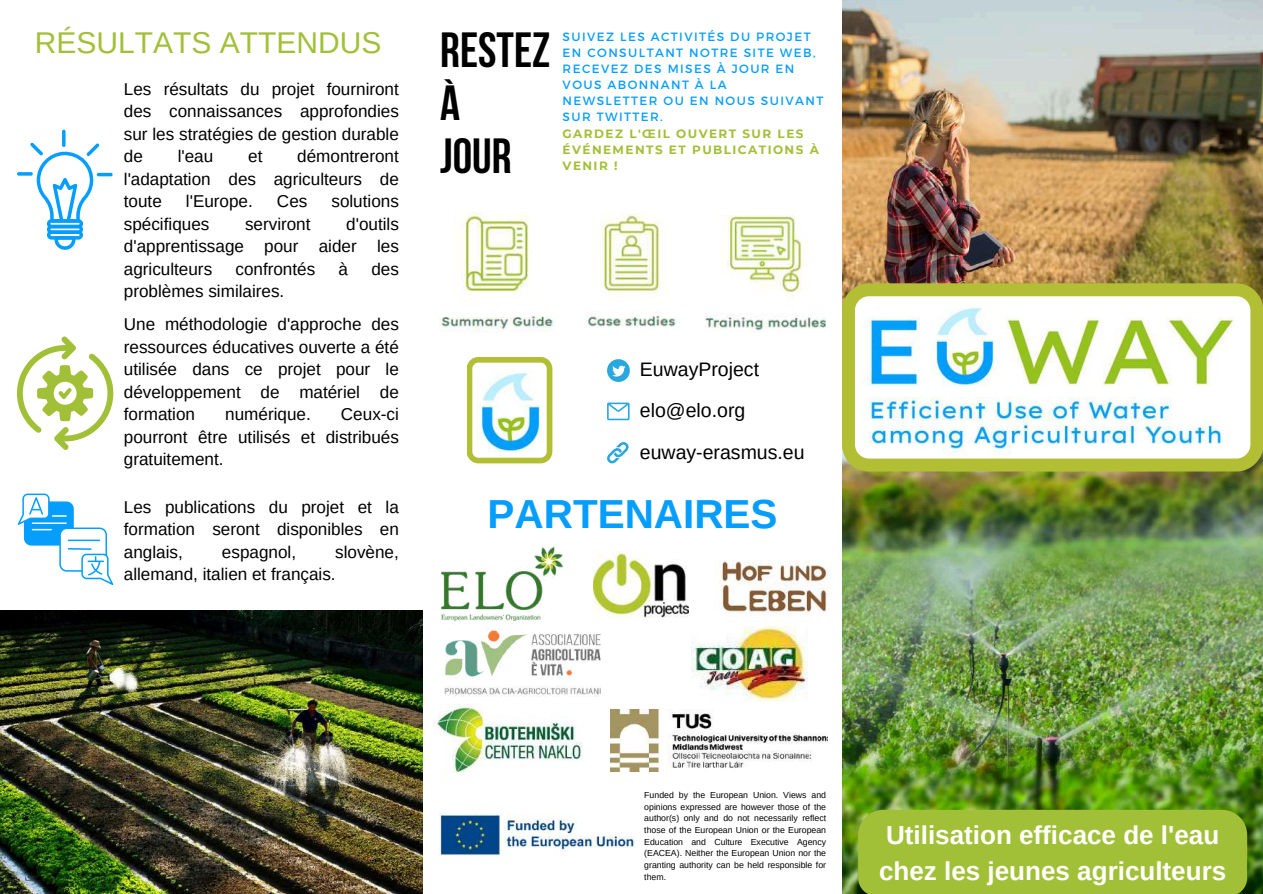
<style>
.page{position:relative;width:1263px;height:894px;background:#fff}
.page>*{position:absolute;margin:0;border:0;box-sizing:border-box;transform-origin:0 0}
.t1{font:700 49.2px/52.8px "Bebas Neue";color:#000}
.t2{font:700 40.5px "Arimo";color:#069efc}
.t3{font:30px "Arimo";color:#a2c037}
.t4{font:700 26.1px/36px "Arimo";color:#fff}
.t5{font:19.5px "Arimo";color:#000}
.t6{font:17.1px/22.5px "Arimo";color:#000;text-align:justify}
.t7{font:12px/16px "Montserrat";letter-spacing:.12em;color:#069efc}
.t8{font:700 12px/16px "Montserrat";letter-spacing:.12em;color:#a2c037}
.t9{font:8.7px/11.7px "Arimo";color:#000;text-align:justify}
.s1{font-family:"Bebas Neue";font-weight:700;font-size:49.2px;color:#000}
</style>
<div class="page">
<img style="left:842px;top:0;width:421px;height:283px">
<img style="left:0;top:610px;width:423px;height:283px">
<img style="left:842px;top:471px;width:421px;height:422px">
<svg style="left:842px;top:283px;width:421px;height:188px"></svg>
<img style="left:444px;top:630px;width:157px;height:67px">
<img style="left:692px;top:626px;width:116px;height:75px">
<img style="left:715px;top:560px;width:114px;height:56px">
<img style="left:594px;top:552px;width:94px;height:80px">
<img style="left:435px;top:704px;width:148px;height:69px">
<img style="left:440px;top:547px;width:123px;height:77px">
<img style="left:610px;top:709px;width:217px;height:62px">
<svg style="left:607px;top:441px;width:22px;height:23px"></svg>
<svg style="left:607px;top:402px;width:23px;height:18px"></svg>
<svg style="left:607px;top:359px;width:23px;height:22px"></svg>
<svg style="left:467px;top:357px;width:85px;height:106px"></svg>
<svg style="left:18px;top:493px;width:95px;height:92px"></svg>
<svg style="left:17px;top:336px;width:96px;height:114px"></svg>
<svg style="left:62px;top:130px;width:4px;height:17px"></svg>
<hr style="left:97px;top:173px;width:16px;height:3px;background:#069efc;border-radius:2px">
<svg style="left:30px;top:142px;width:69px;height:108px"></svg>
<svg style="left:17px;top:172px;width:16px;height:4px"></svg>
<img style="left:440px;top:213px;width:114px;height:119px">
<img style="left:586px;top:214px;width:90px;height:113px">
<img style="left:705px;top:215px;width:121px;height:116px">
<div style="left:858px;top:809px;width:389px;height:84px;background:#a2c037"></div>
<img style="left:440px;top:813px;width:195px;height:42px">
<h3 class="t3" style="left:35px;top:26px;width:517px">RÉSULTATS ATTENDUS <span class="s1">RESTEZ</span></h3>
<h1 class="t1" style="left:440px;top:81px;width:73px">À<br>JOUR</h1>
<p class="t6" style="left:124px;top:77px;width:276px">Les résultats du projet fourniront des connaissances approfondies sur les stratégies de gestion durable de</p>
<p class="t6" style="left:124px;top:145px;width:276px;text-indent:173px">démontreront l'adaptation des agriculteurs de toute</p>
<p class="t6" style="left:178px;top:145px;width:37px">l'eau</p>
<p class="t6" style="left:248px;top:145px;width:16px">et</p>
<p class="t6" style="left:186px;top:190px;width:68px">l'Europe.</p>
<p class="t6" style="left:277px;top:190px;width:32px">Ces</p>
<p class="t6" style="left:331px;top:190px;width:69px">solutions</p>
<p class="t6" style="left:124px;top:212px;width:87px">spécifiques</p>
<p class="t6" style="left:245px;top:212px;width:67px">serviront</p>
<p class="t6" style="left:124px;top:212px;width:276px;text-indent:222px">d'outils d'apprentissage pour aider les agriculteurs</p>
<p class="t6" style="left:235px;top:257px;width:81px">confrontés</p>
<p class="t6" style="left:339px;top:257px;width:11px">à</p>
<p class="t6" style="left:371px;top:257px;width:29px">des</p>
<p class="t6" style="left:124px;top:280px;width:162px">problèmes similaires.</p>
<p class="t6" style="left:124px;top:313px;width:276px">Une méthodologie d'approche des ressources éducatives ouverte a été utilisée dans ce projet pour le développement de matériel de formation</p>
<p class="t6" style="left:225px;top:403px;width:87px">numérique.</p>
<p class="t6" style="left:124px;top:403px;width:276px;text-indent:217px">Ceux-ci pourront être utilisés et distribués gratuitement.</p>
<p class="t7" style="left:563px;top:28px;width:262px">SUIVEZ LES ACTIVITÉS DU PROJET<br>EN CONSULTANT NOTRE SITE WEB,<br>RECEVEZ DES MISES À JOUR EN<br>VOUS ABONNANT À LA<br>NEWSLETTER OU EN NOUS SUIVANT<br>SUR TWITTER.</p>
<p class="t8" style="left:563px;top:126px;width:258px">GARDEZ L'ŒIL OUVERT SUR LES<br>ÉVÉNEMENTS ET PUBLICATIONS À<br>VENIR !</p>
<p class="t5" style="left:640px;top:358px;width:121px">EuwayProject</p>
<p class="t5" style="left:640px;top:399px;width:107px">elo@elo.org</p>
<p class="t5" style="left:640px;top:441px;width:166px">euway-erasmus.eu</p>
<p class="t6" style="left:124px;top:495px;width:276px">Les publications du projet et la formation seront disponibles en anglais,</p>
<p class="t6" style="left:124px;top:540px;width:276px;text-indent:211px">slovène, allemand, italien et français.</p>
<p class="t6" style="left:222px;top:540px;width:76px">espagnol,</p>
<h2 class="t2" style="left:488px;top:491px;width:292px">PARTENAIRES</h2>
<p class="t9" style="left:644px;top:789px;width:183px">Funded by the European Union. Views and opinions expressed are however those of the author(s) only and do not necessarily reflect those of the European Union or the European Education and Culture Executive Agency (EACEA). Neither the European Union nor the granting authority can be held responsible for them.</p>
<h3 class="t4" style="left:879px;top:816px;width:349px">Utilisation efficace de l'eau chez les jeunes agriculteurs</h3>
</div>
